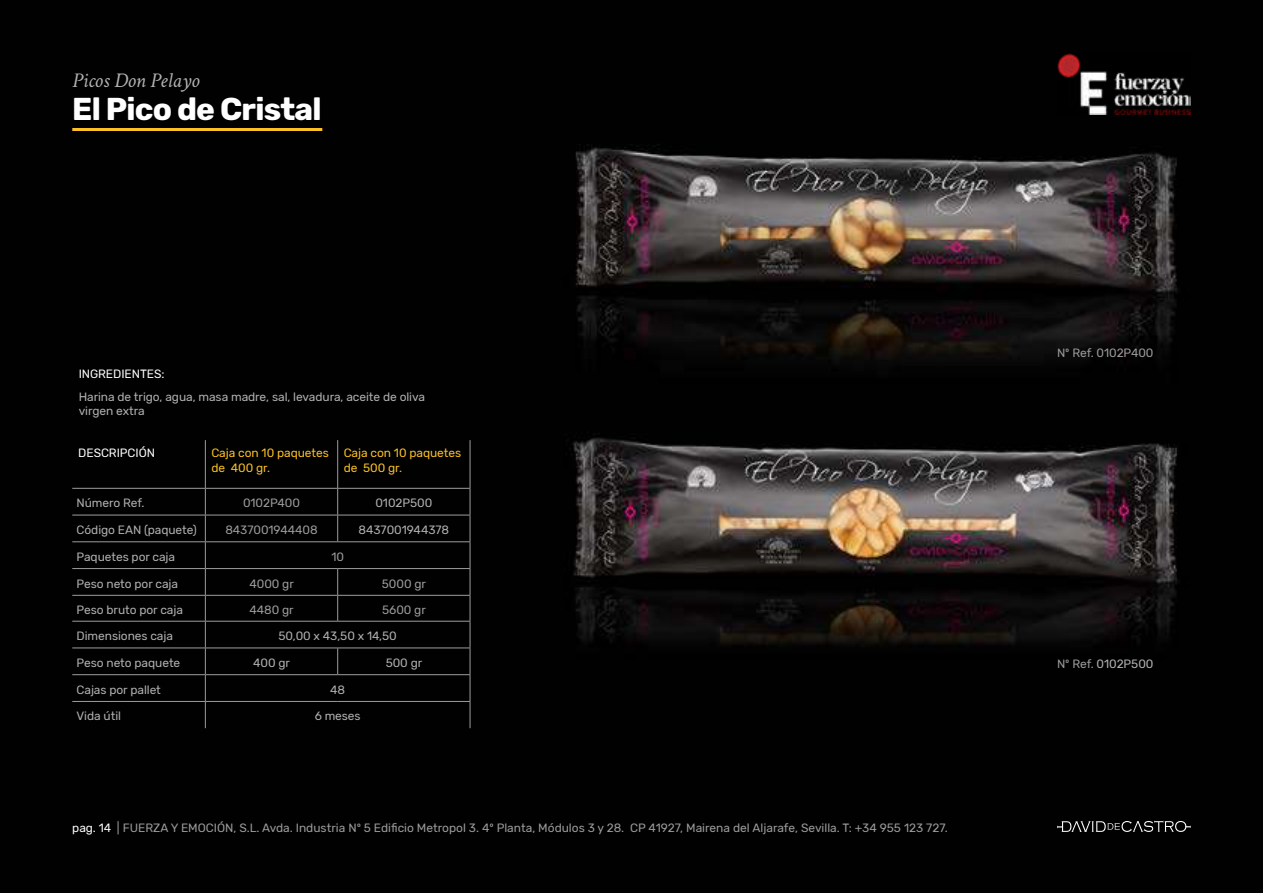
<style>
.page{position:relative;width:1263px;height:893px;background:#fff}
.page>*{position:absolute;margin:0;border:0;box-sizing:border-box;transform-origin:0 0}
.t1{font:700 31.5px "Rubik";letter-spacing:-.025em;color:#fff}
.t2{font:italic 21px "Crimson Text";letter-spacing:-.005em;color:#b3b2b2}
.t3{font:12px/14.4px "Rubik";letter-spacing:-.005em;color:#b3b2b2}
.t4{font:12px "Rubik";color:#9d9d9c}
.t5{font:12px/14.4px "Rubik";letter-spacing:-.005em;color:#fcc124}
.t6{font:12px "Rubik";letter-spacing:-.005em;color:#fff}
.s1{color:#fff}
.s2{color:#9d9d9c}
</style>
<div class="page">
<img style="left:0;top:0;width:1263px;height:893px">
<img style="left:1057px;top:54px;width:134px;height:61px">
<svg style="left:1057px;top:821px;width:134px;height:11px"></svg>
<hr style="left:72px;top:128px;width:250px;height:3px;background:#fcc124">
<hr style="left:72px;top:488px;width:133px;height:1px;background:#9d9d9c">
<hr style="left:205px;top:488px;width:133px;height:1px;background:#9d9d9c">
<hr style="left:338px;top:488px;width:132px;height:1px;background:#9d9d9c">
<hr style="left:72px;top:515px;width:133px;height:1px;background:#9d9d9c">
<hr style="left:205px;top:515px;width:133px;height:1px;background:#9d9d9c">
<hr style="left:338px;top:515px;width:132px;height:1px;background:#9d9d9c">
<hr style="left:72px;top:541px;width:133px;height:1px;background:#9d9d9c">
<hr style="left:205px;top:541px;width:133px;height:1px;background:#9d9d9c">
<hr style="left:338px;top:541px;width:132px;height:1px;background:#9d9d9c">
<hr style="left:72px;top:568px;width:133px;height:1px;background:#9d9d9c">
<hr style="left:205px;top:568px;width:133px;height:1px;background:#9d9d9c">
<hr style="left:338px;top:568px;width:132px;height:1px;background:#9d9d9c">
<hr style="left:72px;top:595px;width:133px;height:1px;background:#9d9d9c">
<hr style="left:205px;top:595px;width:133px;height:1px;background:#9d9d9c">
<hr style="left:338px;top:595px;width:132px;height:1px;background:#9d9d9c">
<hr style="left:72px;top:621px;width:133px;height:1px;background:#9d9d9c">
<hr style="left:205px;top:621px;width:133px;height:1px;background:#9d9d9c">
<hr style="left:338px;top:621px;width:132px;height:1px;background:#9d9d9c">
<hr style="left:72px;top:648px;width:133px;height:1px;background:#9d9d9c">
<hr style="left:205px;top:648px;width:133px;height:1px;background:#9d9d9c">
<hr style="left:338px;top:648px;width:132px;height:1px;background:#9d9d9c">
<hr style="left:72px;top:674px;width:133px;height:1px;background:#9d9d9c">
<hr style="left:205px;top:674px;width:133px;height:1px;background:#9d9d9c">
<hr style="left:338px;top:674px;width:132px;height:1px;background:#9d9d9c">
<hr style="left:72px;top:701px;width:133px;height:1px;background:#9d9d9c">
<hr style="left:205px;top:701px;width:133px;height:1px;background:#9d9d9c">
<hr style="left:338px;top:701px;width:132px;height:1px;background:#9d9d9c">
<hr style="left:205px;top:440px;width:1px;height:48px;background:#9d9d9c">
<hr style="left:337px;top:440px;width:1px;height:48px;background:#9d9d9c">
<hr style="left:470px;top:440px;width:1px;height:48px;background:#9d9d9c">
<svg style="left:337px;top:489px;width:1px;height:52px"></svg>
<svg style="left:337px;top:569px;width:1px;height:52px"></svg>
<svg style="left:337px;top:648px;width:1px;height:26px"></svg>
<svg style="left:205px;top:489px;width:1px;height:239px"></svg>
<svg style="left:470px;top:489px;width:1px;height:239px"></svg>
<h2 class="t2" style="left:72px;top:68px;width:129px">Picos Don Pelayo</h2>
<h1 class="t1" style="left:72px;top:90px;width:251px">El Pico de Cristal</h1>
<p class="t6" style="left:79px;top:367px;width:87px">INGREDIENTES:</p>
<p class="t3" style="left:79px;top:390px;width:348px">Harina de trigo, agua, masa madre, sal, levadura, aceite de oliva virgen extra</p>
<p class="t6" style="left:78px;top:446px;width:78px">DESCRIPCIÓN</p>
<p class="t5" style="left:211px;top:446px;width:119px">Caja con 10 paquetes de 400 gr.</p>
<p class="t5" style="left:344px;top:446px;width:119px">Caja con 10 paquetes de 500 gr.</p>
<p class="t3" style="left:77px;top:496px;width:70px">Número Ref.</p>
<p class="t4" style="left:243px;top:496px;width:58px">0102P400</p>
<p class="t3" style="left:375px;top:496px;width:58px">0102P500</p>
<p class="t3" style="left:77px;top:523px;width:122px">Código EAN (paquete)</p>
<p class="t4" style="left:225px;top:523px;width:94px">8437001944408</p>
<p class="t3" style="left:359px;top:523px;width:92px">8437001944378</p>
<p class="t3" style="left:77px;top:550px;width:100px">Paquetes por caja</p>
<p class="t4" style="left:331px;top:550px;width:14px">10</p>
<p class="t3" style="left:77px;top:576px;width:103px">Peso neto por caja</p>
<p class="t4" style="left:249px;top:577px;width:46px">4000 gr</p>
<p class="t4" style="left:382px;top:577px;width:46px">5000 gr</p>
<p class="t3" style="left:77px;top:603px;width:108px">Peso bruto por caja</p>
<p class="t4" style="left:249px;top:603px;width:46px">4480 gr</p>
<p class="t4" style="left:382px;top:603px;width:45px">5600 gr</p>
<p class="t3" style="left:77px;top:629px;width:98px">Dimensiones caja</p>
<p class="t3" style="left:279px;top:629px;width:120px">50,00 x 43,50 x 14,50</p>
<p class="t3" style="left:77px;top:656px;width:105px">Peso neto paquete</p>
<p class="t3" style="left:253px;top:656px;width:38px">400 gr</p>
<p class="t3" style="left:386px;top:656px;width:38px">500 gr</p>
<p class="t3" style="left:77px;top:683px;width:86px">Cajas por pallet</p>
<p class="t3" style="left:330px;top:683px;width:16px">48</p>
<p class="t3" style="left:77px;top:709px;width:46px">Vida útil</p>
<p class="t3" style="left:315px;top:709px;width:48px">6 meses</p>
<p class="t4" style="left:72px;top:821px;width:877px"><span class="s1">pag. 14</span> | FUERZA Y EMOCIÓN, S.L. Avda. Industria Nº 5 Edificio Metropol 3. 4º Planta, Módulos 3 y 28. CP 41927, Mairena del Aljarafe, Sevilla. T: +34 955 123 727.</p>
<p class="t4" style="left:1057px;top:346px;width:98px">Nº Ref. 0102P400</p>
<p class="t3" style="left:1057px;top:657px;width:98px"><span class="s2">Nº Ref.</span> 0102P500</p>
</div>
